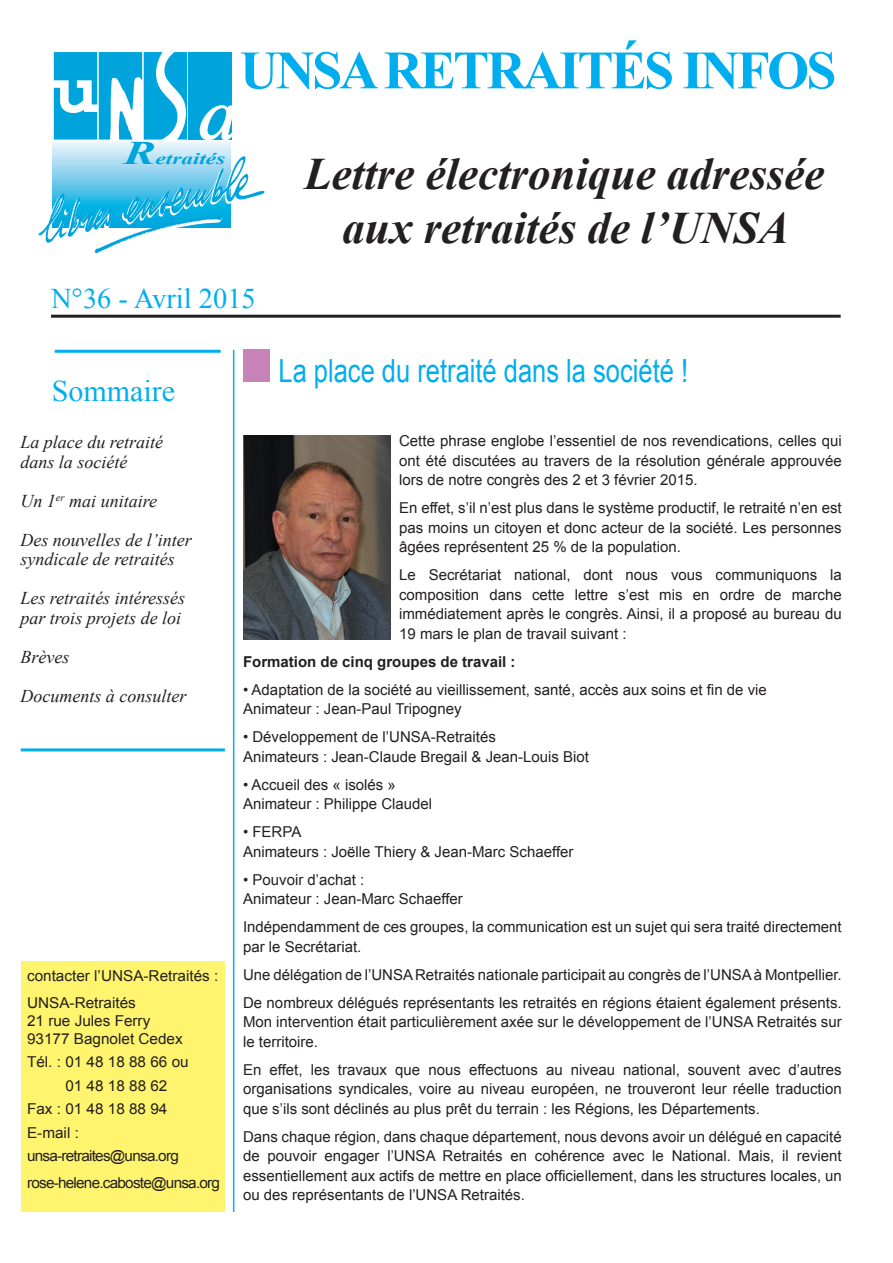
<style>
.page{position:relative;width:893px;height:1263px;background:#fff}
.page>*{position:absolute;margin:0;border:0;box-sizing:border-box;transform-origin:0 0}
.t1{font:700 54px "Times New Roman";letter-spacing:-.05em;color:#00aeef}
.t2{font:italic 700 45px "Times New Roman";color:#231f20}
.t3{font:31.8px "Arial";color:#00aeef;scale:.8 1}
.Titre_1{font:30px "Times New Roman";color:#00aeef}
.Titre_1-2{font:28.5px "Times New Roman";color:#00aeef}
.t4{font:italic 18px/19.5px "Times New Roman";color:#231f20}
.t5{font:italic 700 16.05px "Times New Roman";color:#00a4dc;scale:1.44 1}
.t6{font:15px/19.5px "Arial";color:#231f20;text-align:justify}
.t7{font:15px "Arial";letter-spacing:-.05em;color:#231f20}
.t8{font:700 15px "Arial";color:#231f20}
.s1{font-size:32.85px}
</style>
<div class="page">
<hr style="left:233px;top:350px;width:1px;height:862px;background:#00aeef">
<hr style="left:51px;top:315px;width:790px;height:3px;background:#231f20">
<svg style="left:53px;top:141px;width:178px;height:13px;background:#dcf0f9"></svg>
<svg style="left:53px;top:52px;width:179px;height:88px"></svg>
<svg style="left:38px;top:154px;width:227px;height:100px"></svg>
<hr style="left:21px;top:748px;width:204px;height:3px;background:#00aeef">
<hr style="left:55px;top:350px;width:166px;height:3px;background:#00aeef">
<div style="left:243px;top:350px;width:27px;height:32px;background:#c782b8"></div>
<div style="left:21px;top:962px;width:204px;height:250px;background:#fff46d"></div>
<img style="left:243px;top:435px;width:148px;height:205px">
<p class="t1" style="left:240px;top:33px;width:598px">UNSA RETRAITÉS INFOS</p>
<p class="t5" style="left:124px;top:147px;width:72px"><span class="s1">R</span>etraités</p>
<p class="t2" style="left:304px;top:143px;width:521px">Lettre électronique adressée</p>
<p class="t2" style="left:342px;top:197px;width:448px">aux retraités de l’UNSA</p>
<p class="Titre_1-2" style="left:51px;top:279px;width:206px">N°36 - Avril 2015</p>
<p class="Titre_1" style="left:52px;top:371px;width:125px">Sommaire</p>
<p class="t3" style="left:278px;top:350px;width:514px">La place du retraité dans la société !</p>
<p class="t4" style="left:20px;top:432px;width:144px">La place du retraité</p>
<p class="t4" style="left:20px;top:451px;width:108px">dans la société</p>
<p class="t4" style="left:20px;top:490px;width:138px">Un 1<sup>er</sup> mai unitaire</p>
<p class="t4" style="left:20px;top:529px;width:173px">Des nouvelles de l’inter syndicale de retraités</p>
<p class="t4" style="left:20px;top:588px;width:166px">Les retraités intéressés</p>
<p class="t4" style="left:20px;top:607px;width:162px">par trois projets de loi</p>
<p class="t4" style="left:20px;top:646px;width:50px">Brèves</p>
<p class="t4" style="left:20px;top:685px;width:167px">Documents à consulter</p>
<p class="t6" style="left:27px;top:966px;width:193px">contacter l’UNSA-Retraités :</p>
<p class="t6" style="left:27px;top:993px;width:157px;line-height:18px;text-align:left">UNSA-Retraités<br>21 rue Jules Ferry<br>93177 Bagnolet Cedex</p>
<p class="t6" style="left:27px;top:1052px;width:163px">Tél. : 01 48 18 88 66 ou</p>
<p class="t6" style="left:65px;top:1076px;width:104px">01 48 18 88 62</p>
<p class="t6" style="left:27px;top:1099px;width:142px">Fax : 01 48 18 88 94</p>
<p class="t6" style="left:27px;top:1123px;width:53px">E-mail :</p>
<p class="t7" style="left:27px;top:1146px;width:153px">unsa-retraites@unsa.org</p>
<p class="t7" style="left:27px;top:1173px;width:195px">rose-helene.caboste@unsa.org</p>
<p class="t6" style="left:399px;top:431px;width:444px">Cette phrase englobe l’essentiel de nos revendications, celles qui ont été discutées au travers de la résolution générale approuvée lors de notre congrès des 2 et 3 février 2015.</p>
<p class="t6" style="left:399px;top:498px;width:444px">En effet, s’il n’est plus dans le système productif, le retraité n’en est pas moins un citoyen et donc acteur de la société. Les personnes âgées représentent 25 % de la population.</p>
<p class="t6" style="left:399px;top:565px;width:444px">Le Secrétariat national, dont nous vous communiquons la composition dans cette lettre s’est mis en ordre de marche immédiatement après le congrès. Ainsi, il a proposé au bureau du 19 mars le plan de travail suivant :</p>
<p class="t8" style="left:243px;top:651px;width:274px">Formation de cinq groupes de travail :</p>
<p class="t6" style="left:243px;top:680px;width:525px">• Adaptation de la société au vieillissement, santé, accès aux soins et fin de vie</p>
<p class="t6" style="left:243px;top:699px;width:220px">Animateur : Jean-Paul Tripogney</p>
<p class="t6" style="left:243px;top:727px;width:254px">• Développement de l’UNSA-Retraités</p>
<p class="t6" style="left:243px;top:747px;width:347px">Animateurs : Jean-Claude Bregail &amp; Jean-Louis Biot</p>
<p class="t6" style="left:243px;top:775px;width:154px">• Accueil des « isolés »</p>
<p class="t6" style="left:243px;top:794px;width:191px">Animateur : Philippe Claudel</p>
<p class="t6" style="left:243px;top:822px;width:60px">• FERPA</p>
<p class="t6" style="left:243px;top:842px;width:332px">Animateurs : Joëlle Thiery &amp; Jean-Marc Schaeffer</p>
<p class="t6" style="left:243px;top:870px;width:123px">• Pouvoir d’achat :</p>
<p class="t6" style="left:243px;top:889px;width:221px">Animateur : Jean-Marc Schaeffer</p>
<p class="t6" style="left:243px;top:917px;width:600px">Indépendamment de ces groupes, la communication est un sujet qui sera traité directement par le Secrétariat.</p>
<p class="t6" style="left:243px;top:965px;width:600px">Une délégation de l’UNSA Retraités nationale participait au congrès de l’UNSA à Montpellier.</p>
<p class="t6" style="left:243px;top:993px;width:600px">De nombreux délégués représentants les retraités en régions étaient également présents.<br>Mon intervention était particulièrement axée sur le développement de l’UNSA Retraités sur le territoire.</p>
<p class="t6" style="left:243px;top:1060px;width:600px">En effet, les travaux que nous effectuons au niveau national, souvent avec d’autres organisations syndicales, voire au niveau européen, ne trouveront leur réelle traduction que s’ils sont déclinés au plus prêt du terrain : les Régions, les Départements.</p>
<p class="t6" style="left:243px;top:1127px;width:600px">Dans chaque région, dans chaque département, nous devons avoir un délégué en capacité de pouvoir engager l’UNSA Retraités en cohérence avec le National. Mais, il revient essentiellement aux actifs de mettre en place officiellement, dans les structures locales, un ou des représentants de l’UNSA Retraités.</p>
</div>
